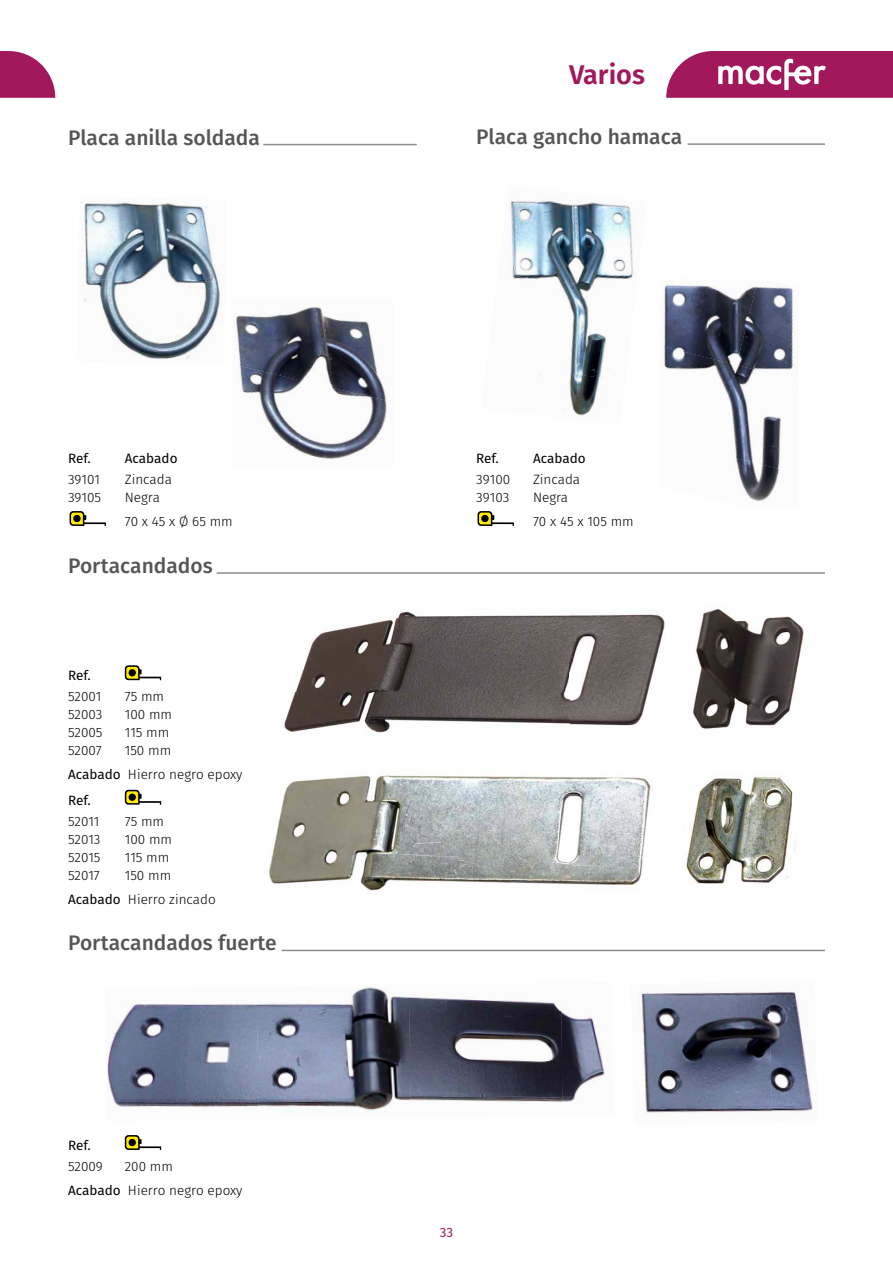
<style>
.page{position:relative;width:893px;height:1263px;background:#fff}
.page>*{position:absolute;margin:0;border:0;box-sizing:border-box;transform-origin:0 0}
.t1{font:600 27px "Fira Sans";color:#a1195b}
.t2{font:500 21px "Fira Sans";color:#565655}
.t3{font:300 13.5px/18px "Fira Sans";color:#000}
.t4{font:13.5px "Fira Sans";color:#000}
.t5{font:13.5px "Fira Sans";color:#a1195b}
.s1{font-weight:400}
</style>
<div class="page">
<hr style="left:263px;top:144px;width:154px;height:1px;background:#8b8b8b">
<hr style="left:688px;top:143px;width:137px;height:2px;background:#8b8b8b">
<hr style="left:217px;top:572px;width:608px;height:2px;background:#8b8b8b">
<hr style="left:282px;top:950px;width:543px;height:1px;background:#8b8b8b">
<img style="left:106px;top:1004px;width:151px;height:103px">
<img style="left:257px;top:985px;width:152px;height:127px">
<img style="left:409px;top:997px;width:152px;height:105px">
<img style="left:561px;top:1010px;width:46px;height:92px">
<img style="left:639px;top:990px;width:129px;height:123px">
<img style="left:768px;top:991px;width:48px;height:121px">
<img style="left:284px;top:611px;width:381px;height:125px">
<img style="left:692px;top:609px;width:112px;height:120px">
<img style="left:269px;top:774px;width:382px;height:117px">
<img style="left:685px;top:776px;width:111px;height:108px">
<img style="left:81px;top:201px;width:139px;height:78px">
<img style="left:84px;top:279px;width:136px;height:80px">
<img style="left:510px;top:200px;width:124px;height:74px">
<img style="left:512px;top:274px;width:123px;height:89px">
<img style="left:539px;top:363px;width:64px;height:53px">
<img style="left:236px;top:307px;width:77px;height:57px">
<img style="left:313px;top:304px;width:71px;height:79px">
<img style="left:239px;top:364px;width:74px;height:83px">
<img style="left:293px;top:383px;width:94px;height:77px">
<img style="left:661px;top:283px;width:75px;height:63px">
<img style="left:736px;top:285px;width:59px;height:80px">
<img style="left:663px;top:346px;width:73px;height:24px">
<img style="left:714px;top:365px;width:80px;height:74px">
<img style="left:734px;top:439px;width:47px;height:62px">
<svg style="left:70px;top:511px;width:36px;height:15px"></svg>
<div style="left:73px;top:515px;width:8px;height:7px;background:#000;border-radius:50%"></div>
<svg style="left:125px;top:790px;width:36px;height:15px"></svg>
<div style="left:129px;top:793px;width:7px;height:8px;background:#000;border-radius:50%"></div>
<svg style="left:125px;top:665px;width:36px;height:15px"></svg>
<div style="left:129px;top:669px;width:7px;height:7px;background:#000;border-radius:50%"></div>
<svg style="left:125px;top:1135px;width:36px;height:15px"></svg>
<div style="left:129px;top:1139px;width:7px;height:7px;background:#000;border-radius:50%"></div>
<svg style="left:477px;top:511px;width:37px;height:15px"></svg>
<div style="left:481px;top:515px;width:8px;height:7px;background:#000;border-radius:50%"></div>
<svg style="left:0;top:51px;width:55px;height:47px"></svg>
<svg style="left:666px;top:51px;width:227px;height:47px;background:#af3c74"></svg>
<h1 class="t1" style="left:569px;top:50px;width:77px">Varios</h1>
<h2 class="t2" style="left:68px;top:118px;width:193px">Placa anilla soldada</h2>
<h2 class="t2" style="left:476px;top:118px;width:208px">Placa gancho hamaca</h2>
<p class="t4" style="left:68px;top:446px;width:24px">Ref.</p>
<p class="t3" style="left:68px;top:469px;width:35px">39101<br>39105</p>
<p class="t4" style="left:125px;top:446px;width:54px">Acabado</p>
<p class="t3" style="left:125px;top:469px;width:49px">Zincada<br>Negra</p>
<p class="t3" style="left:125px;top:511px;width:109px">70 x 45 x Ø 65 mm</p>
<h2 class="t2" style="left:68px;top:546px;width:146px">Portacandados</h2>
<p class="t4" style="left:68px;top:663px;width:24px">Ref.</p>
<p class="t3" style="left:68px;top:686px;width:36px;text-align:justify">52001<br>52003<br>52005<br>52007</p>
<p class="t3" style="left:68px;top:764px;width:176px"><span class="s1">Acabado</span> Hierro negro epoxy</p>
<p class="t3" style="left:125px;top:686px;width:49px">75 mm<br>100 mm<br>115 mm<br>150 mm</p>
<p class="t4" style="left:68px;top:788px;width:24px">Ref.</p>
<p class="t3" style="left:68px;top:810px;width:34px;text-align:justify">52011<br>52013<br>52015<br>52017</p>
<p class="t3" style="left:68px;top:888px;width:149px"><span class="s1">Acabado</span> Hierro zincado</p>
<p class="t3" style="left:125px;top:810px;width:49px">75 mm<br>100 mm<br>115 mm<br>150 mm</p>
<h2 class="t2" style="left:68px;top:924px;width:210px">Portacandados fuerte</h2>
<p class="t4" style="left:68px;top:1133px;width:24px">Ref.</p>
<p class="t3" style="left:68px;top:1153px;width:176px;line-height:24px">52009<br><span class="s1">Acabado</span> Hierro negro epoxy</p>
<p class="t3" style="left:125px;top:1156px;width:50px">200 mm</p>
<p class="t4" style="left:476px;top:446px;width:24px">Ref.</p>
<p class="t3" style="left:476px;top:469px;width:35px">39100<br>39103</p>
<p class="t4" style="left:533px;top:446px;width:54px">Acabado</p>
<p class="t3" style="left:533px;top:469px;width:49px">Zincada<br>Negra</p>
<p class="t3" style="left:533px;top:511px;width:102px">70 x 45 x 105 mm</p>
<p class="t5" style="left:440px;top:1220px;width:15px">33</p>
</div>
